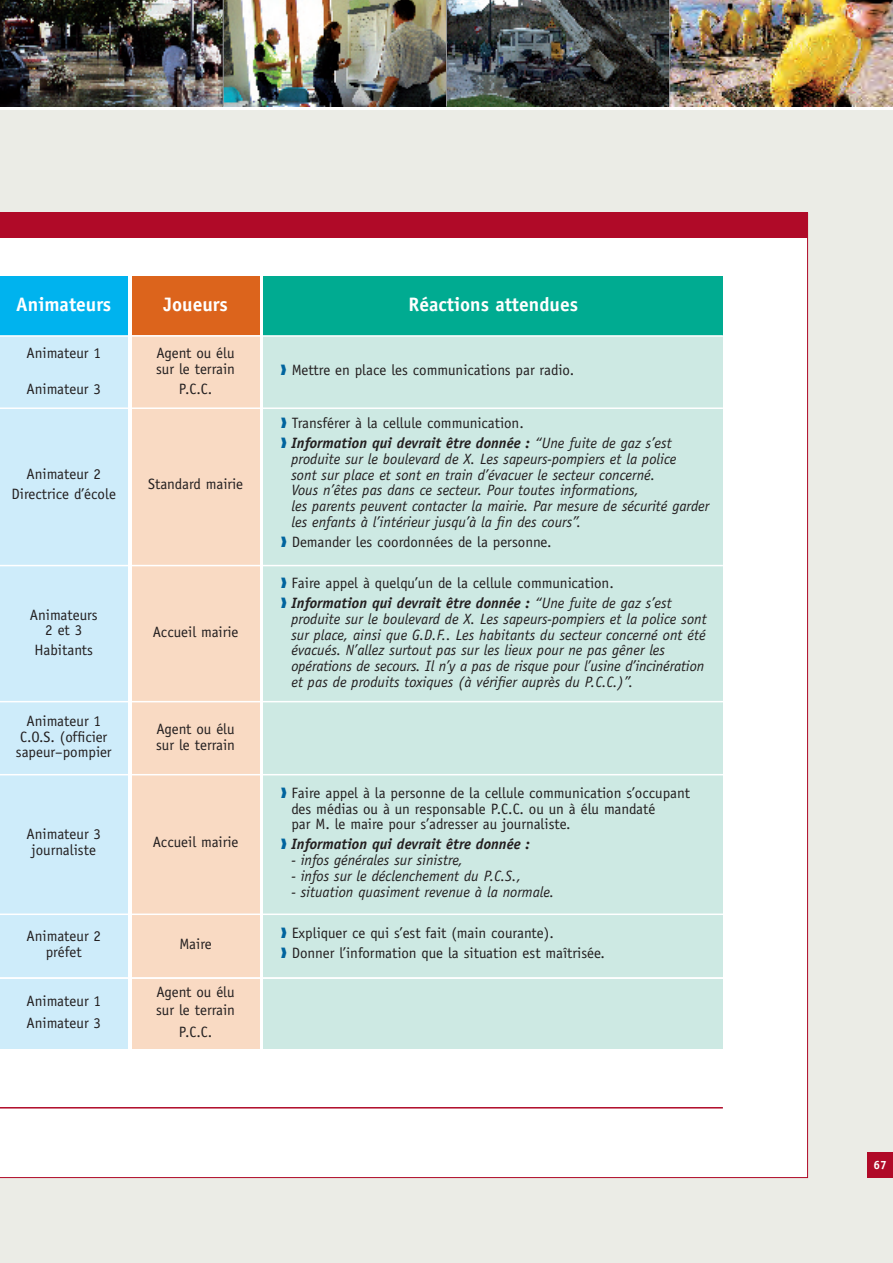
<style>
.page{position:relative;width:893px;height:1263px;background:#fff}
.page>*{position:absolute;margin:0;border:0;box-sizing:border-box;transform-origin:0 0}
.t1{font:700 19.5px "Officina Sans";color:#fff}
.t2{font:15px/15.8px "Officina Sans";color:#231f20}
.t3{font:italic 15px/15.8px "Officina Sans";color:#231f20}
.t4{font:italic 700 15px "Officina Sans";color:#231f20}
.t5{font:700 12px "Officina Sans";color:#fff}
.s1{color:#00649e}
.s2{font-weight:700;font-style:italic}
.s3{font-style:italic}
</style>
<div class="page">
<div style="left:0;top:111px;width:893px;height:1152px;background:#ebece6"></div>
<div style="left:867px;top:1152px;width:26px;height:26px;background:#b00a28"></div>
<img style="left:0;top:0;width:223px;height:107px">
<img style="left:223px;top:0;width:223px;height:107px">
<img style="left:446px;top:0;width:224px;height:107px">
<img style="left:670px;top:0;width:223px;height:107px">
<hr style="left:223px;top:0;width:1px;height:106px;background:#939598">
<hr style="left:446px;top:0;width:1px;height:106px;background:#939598">
<hr style="left:669px;top:0;width:1px;height:106px;background:#939598">
<div style="left:0;top:238px;width:808px;height:940px;background:#fff"></div>
<div style="left:0;top:213px;width:808px;height:25px;background:#b00a28"></div>
<div style="left:0;top:276px;width:128px;height:773px;background:#ceecfa"></div>
<div style="left:132px;top:276px;width:127px;height:773px;background:#f9dac3"></div>
<div style="left:264px;top:276px;width:459px;height:773px;background:#cde9e3"></div>
<div style="left:0;top:276px;width:128px;height:60px;background:#00b3ee"></div>
<div style="left:132px;top:276px;width:127px;height:59px;background:#dc641c"></div>
<div style="left:264px;top:276px;width:459px;height:60px;background:#00ab91"></div>
<hr style="left:0;top:335px;width:723px;height:2px;background:#fff">
<hr style="left:0;top:407px;width:723px;height:2px;background:#fff">
<hr style="left:0;top:565px;width:723px;height:1px;background:#fff">
<hr style="left:0;top:701px;width:731px;height:1px;background:#fff">
<hr style="left:0;top:774px;width:731px;height:1px;background:#fff">
<hr style="left:0;top:913px;width:731px;height:2px;background:#fff">
<hr style="left:0;top:977px;width:731px;height:2px;background:#fff">
<hr style="left:0;top:1107px;width:723px;height:1px;background:#b00a28">
<h1 class="t1" style="left:16px;top:297px;width:96px">Animateurs</h1>
<h1 class="t1" style="left:163px;top:297px;width:66px">Joueurs</h1>
<h1 class="t1" style="left:408px;top:297px;width:171px">Réactions attendues</h1>
<p class="t2" style="left:26px;top:346px;width:76px">Animateur 1</p>
<p class="t2" style="left:26px;top:382px;width:76px">Animateur 3</p>
<p class="t2" style="left:156px;top:346px;width:80px">Agent ou élu sur le terrain</p>
<p class="t2" style="left:179px;top:382px;width:35px">P.C.C.</p>
<p class="t2" style="left:281px;top:363px;width:295px"><span class="s1">❱</span> Mettre en place les communications par radio.</p>
<p class="t2" style="left:12px;top:465px;width:106px;line-height:20px;text-align:center">Animateur 2<br>Directrice d’école</p>
<p class="t2" style="left:148px;top:477px;width:96px">Standard mairie</p>
<p class="t2" style="left:30px;top:608px;width:70px;text-align:center">Animateurs<br>2et3</p>
<p class="t2" style="left:35px;top:643px;width:60px">Habitants</p>
<p class="t2" style="left:153px;top:626px;width:87px">Accueil mairie</p>
<p class="t2" style="left:16px;top:714px;width:97px;text-align:center">Animateur 1<br>C.O.S. (officier sapeur–pompier</p>
<p class="t2" style="left:156px;top:722px;width:80px">Agent ou élu sur le terrain</p>
<p class="t2" style="left:26px;top:828px;width:76px;text-align:center">Animateur 3 journaliste</p>
<p class="t2" style="left:153px;top:836px;width:87px">Accueil mairie</p>
<p class="t2" style="left:281px;top:414px;width:393px;line-height:20px"><span class="s1">❱</span> Transférer à la cellule communication.<br><span class="s1">❱</span> <span class="s2">Information qui devrait être donnée :</span> <span class="s3">“Une fuite de gaz s’est</span></p>
<p class="t3" style="left:291px;top:452px;width:419px">produite sur le boulevard de X. Les sapeurs-pompiers et la police<br>sont sur place et sont en train d’évacuer le secteur concerné.<br>Vous n’êtes pas dans ce secteur. Pour toutes informations,<br>les parents peuvent contacter la mairie. Par mesure de sécurité garder les enfants à l’intérieur jusqu’à la fin des cours”.</p>
<p class="t2" style="left:281px;top:535px;width:272px"><span class="s1">❱</span> Demander les coordonnées de la personne.</p>
<p class="t2" style="left:281px;top:574px;width:393px;line-height:20px"><span class="s1">❱</span> Faire appel à quelqu’un de la cellule communication.<br><span class="s1">❱</span> <span class="s2">Information qui devrait être donnée :</span> <span class="s3">“Une fuite de gaz s’est</span></p>
<p class="t3" style="left:291px;top:612px;width:417px">produite sur le boulevard de X. Les sapeurs-pompiers et la police sont sur place, ainsi que G.D.F.. Les habitants du secteur concerné ont été évacués. N’allez surtout pas sur les lieux pour ne pas gêner les opérations de secours. Il n’y a pas de risque pour l’usine d’incinération et pas de produits toxiques (à vérifier auprès du P.C.C.)”.</p>
<p class="t2" style="left:291px;top:786px;width:400px;text-indent:-11px"><span class="s1">❱</span> Faire appel à la personne de la cellule communication s’occupant des médias ou à un responsable P.C.C. ou un à élu mandaté<br>par M. le maire pour s’adresser au journaliste.</p>
<p class="t4" style="left:281px;top:839px;width:251px"><span class="s1">❱</span> Information qui devrait être donnée :</p>
<p class="t3" style="left:291px;top:853px;width:173px">- infos générales sur sinistre,</p>
<p class="t3" style="left:291px;top:869px;width:231px">- infos sur le déclenchement du P.C.S.,</p>
<p class="t3" style="left:291px;top:885px;width:264px">- situation quasiment revenue à la normale.</p>
<p class="t2" style="left:26px;top:929px;width:76px;text-align:center">Animateur 2 préfet</p>
<p class="t2" style="left:179px;top:937px;width:34px">Maire</p>
<p class="t2" style="left:281px;top:924px;width:326px;line-height:20px"><span class="s1">❱</span> Expliquer ce qui s’est fait (main courante).<br><span class="s1">❱</span> Donner l’information que la situation est maîtrisée.</p>
<p class="t2" style="left:26px;top:991px;width:76px;line-height:22.2px">Animateur 1<br>Animateur 3</p>
<p class="t2" style="left:156px;top:984px;width:80px;line-height:18px">Agent ou élu sur le terrain</p>
<p class="t2" style="left:179px;top:1025px;width:35px">P.C.C.</p>
<p class="t5" style="left:873px;top:1160px;width:15px">67</p>
</div>
